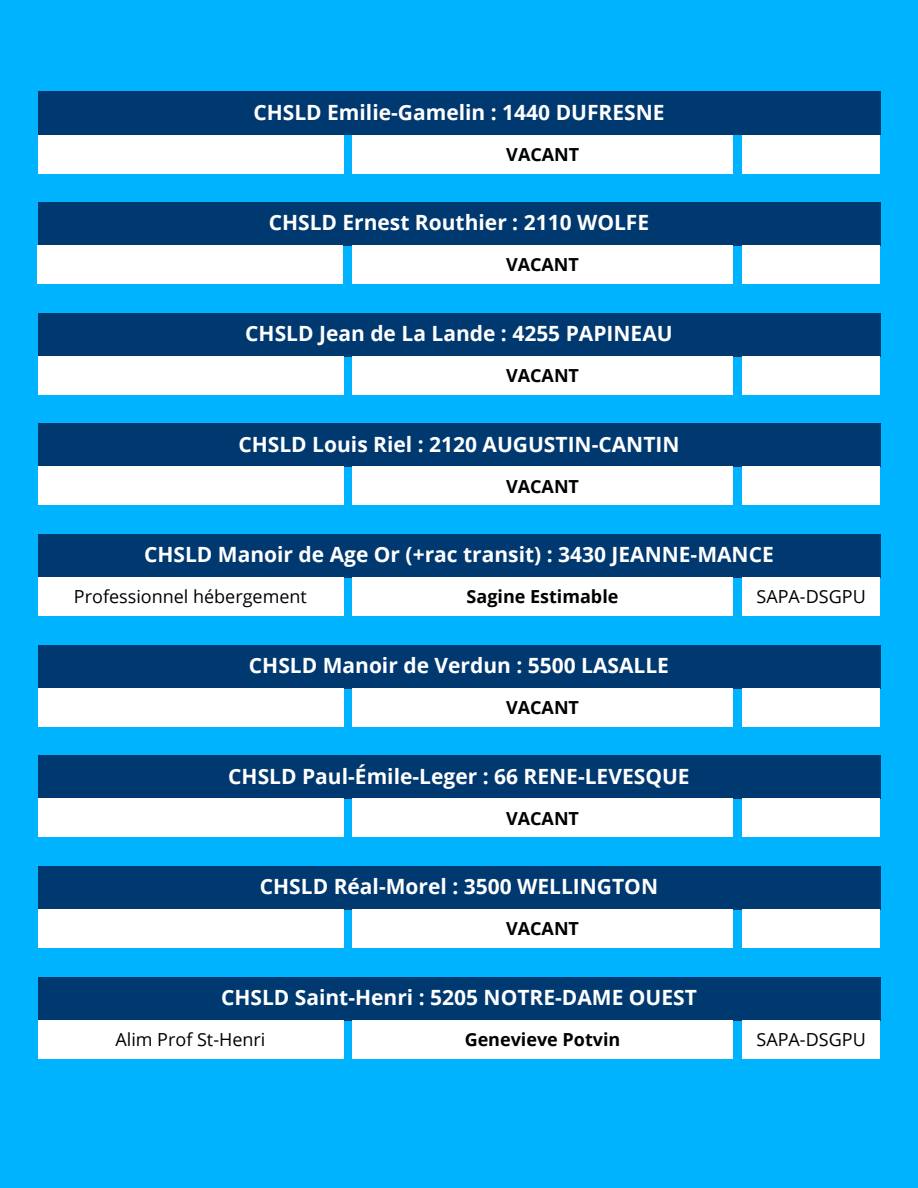
<style>
.page{position:relative;width:918px;height:1188px;background:#00b3ff}
.page>*{position:absolute;margin:0;border:0;box-sizing:border-box;transform-origin:0 0}
.t1{font:700 21px "Open Sans";color:#fff}
.t2{font:700 18px "Open Sans";color:#000}
.t3{font:18px "Open Sans";color:#000}
</style>
<div class="page">
<div style="left:38px;top:92px;width:842px;height:43px;background:#003870"></div>
<div style="left:353px;top:135px;width:380px;height:38px;background:#fff"></div>
<div style="left:38px;top:135px;width:305px;height:38px;background:#fff"></div>
<div style="left:742px;top:135px;width:138px;height:38px;background:#fff"></div>
<div style="left:38px;top:202px;width:842px;height:44px;background:#003870"></div>
<div style="left:352px;top:246px;width:381px;height:38px;background:#fff"></div>
<div style="left:38px;top:246px;width:305px;height:38px;background:#fff"></div>
<div style="left:743px;top:246px;width:137px;height:38px;background:#fff"></div>
<div style="left:38px;top:313px;width:842px;height:43px;background:#003870"></div>
<div style="left:352px;top:356px;width:381px;height:38px;background:#fff"></div>
<div style="left:38px;top:356px;width:305px;height:38px;background:#fff"></div>
<div style="left:742px;top:356px;width:138px;height:38px;background:#fff"></div>
<div style="left:38px;top:424px;width:842px;height:43px;background:#003870"></div>
<div style="left:352px;top:467px;width:381px;height:38px;background:#fff"></div>
<div style="left:38px;top:467px;width:305px;height:38px;background:#fff"></div>
<div style="left:742px;top:467px;width:138px;height:38px;background:#fff"></div>
<div style="left:38px;top:534px;width:842px;height:44px;background:#003870"></div>
<div style="left:352px;top:578px;width:381px;height:38px;background:#fff"></div>
<div style="left:38px;top:578px;width:305px;height:38px;background:#fff"></div>
<div style="left:742px;top:578px;width:138px;height:38px;background:#fff"></div>
<div style="left:38px;top:645px;width:842px;height:43px;background:#003870"></div>
<div style="left:352px;top:688px;width:381px;height:38px;background:#fff"></div>
<div style="left:38px;top:688px;width:305px;height:38px;background:#fff"></div>
<div style="left:742px;top:688px;width:138px;height:38px;background:#fff"></div>
<div style="left:38px;top:756px;width:842px;height:43px;background:#003870"></div>
<div style="left:352px;top:799px;width:381px;height:38px;background:#fff"></div>
<div style="left:38px;top:799px;width:305px;height:38px;background:#fff"></div>
<div style="left:742px;top:799px;width:138px;height:38px;background:#fff"></div>
<div style="left:38px;top:866px;width:842px;height:44px;background:#003870"></div>
<div style="left:352px;top:910px;width:381px;height:38px;background:#fff"></div>
<div style="left:38px;top:910px;width:305px;height:38px;background:#fff"></div>
<div style="left:742px;top:910px;width:138px;height:38px;background:#fff"></div>
<div style="left:38px;top:977px;width:842px;height:43px;background:#003870"></div>
<div style="left:352px;top:1020px;width:381px;height:38px;background:#fff"></div>
<div style="left:38px;top:1020px;width:305px;height:38px;background:#fff"></div>
<div style="left:742px;top:1020px;width:138px;height:38px;background:#fff"></div>
<h1 class="t1" style="left:253px;top:97px;width:413px">CHSLD Emilie-Gamelin : 1440 DUFRESNE</h1>
<h2 class="t2" style="left:506px;top:142px;width:74px">VACANT</h2>
<h1 class="t1" style="left:269px;top:208px;width:382px">CHSLD Ernest Routhier : 2110 WOLFE</h1>
<h2 class="t2" style="left:506px;top:252px;width:74px">VACANT</h2>
<h1 class="t1" style="left:245px;top:319px;width:429px">CHSLD Jean de La Lande : 4255 PAPINEAU</h1>
<h2 class="t2" style="left:506px;top:363px;width:74px">VACANT</h2>
<h1 class="t1" style="left:238px;top:429px;width:443px">CHSLD Louis Riel : 2120 AUGUSTIN-CANTIN</h1>
<h2 class="t2" style="left:506px;top:474px;width:74px">VACANT</h2>
<h1 class="t1" style="left:144px;top:540px;width:631px">CHSLD Manoir de Age Or (+rac transit) : 3430 JEANNE-MANCE</h1>
<p class="t3" style="left:74px;top:584px;width:234px">Professionnel hébergement</p>
<h4 class="t2" style="left:467px;top:584px;width:153px">Sagine Estimable</h4>
<h3 class="t3" style="left:757px;top:584px;width:111px">SAPA-DSGPU</h3>
<h1 class="t1" style="left:249px;top:651px;width:422px">CHSLD Manoir de Verdun : 5500 LASALLE</h1>
<h2 class="t2" style="left:506px;top:695px;width:74px">VACANT</h2>
<h1 class="t1" style="left:228px;top:761px;width:463px">CHSLD Paul-Émile-Leger : 66 RENE-LEVESQUE</h1>
<h2 class="t2" style="left:506px;top:806px;width:74px">VACANT</h2>
<h1 class="t1" style="left:260px;top:872px;width:400px">CHSLD Réal-Morel : 3500 WELLINGTON</h1>
<h2 class="t2" style="left:506px;top:916px;width:74px">VACANT</h2>
<h1 class="t1" style="left:221px;top:983px;width:477px">CHSLD Saint-Henri : 5205 NOTRE-DAME OUEST</h1>
<p class="t3" style="left:115px;top:1027px;width:151px">Alim Prof St-Henri</p>
<h4 class="t2" style="left:465px;top:1027px;width:157px">Genevieve Potvin</h4>
<h3 class="t3" style="left:757px;top:1027px;width:111px">SAPA-DSGPU</h3>
</div>
